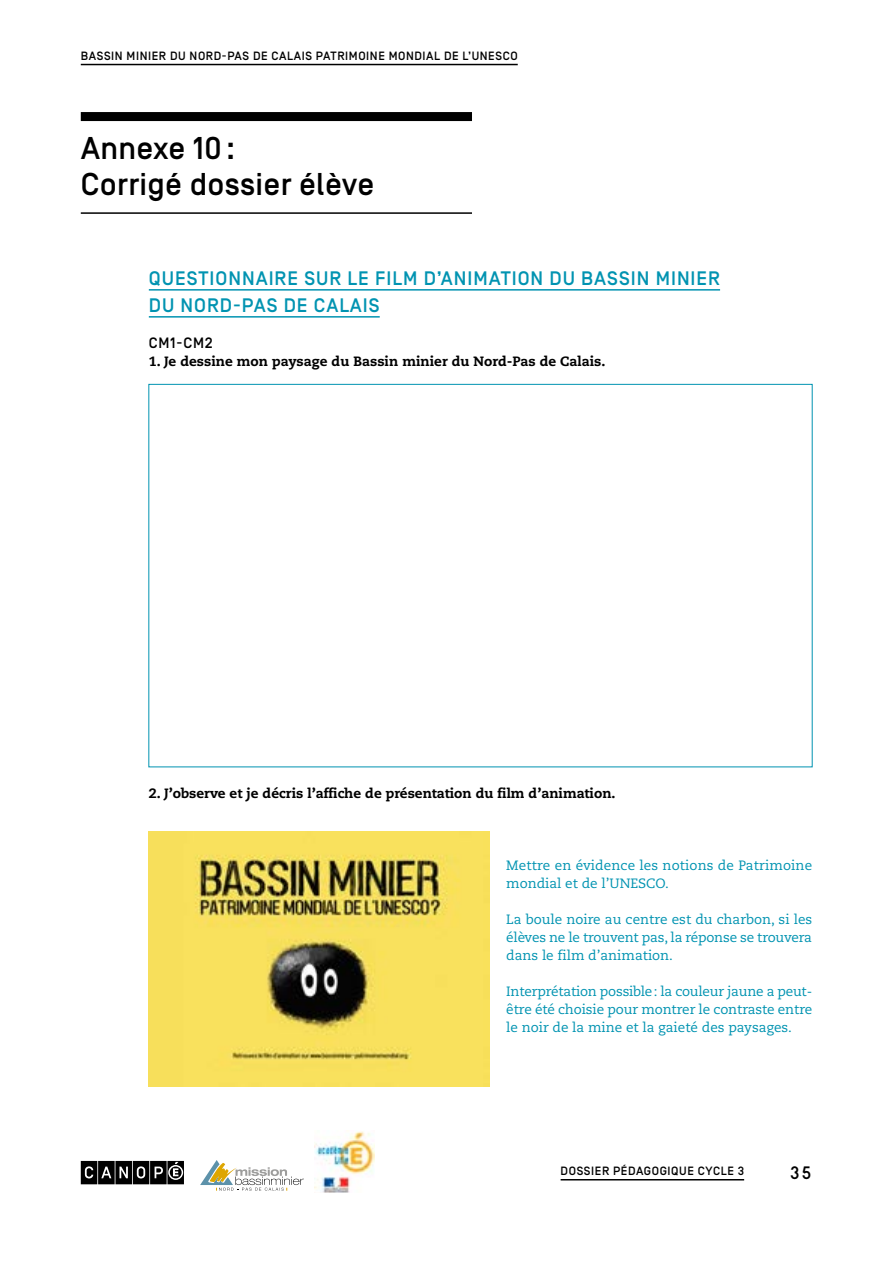
<style>
.page{position:relative;width:893px;height:1263px;background:#fff}
.page>*{position:absolute;margin:0;border:0;box-sizing:border-box;transform-origin:0 0}
.t1{font:500 31.5px/36px "Simplon BP";letter-spacing:.01em;color:#000}
.t2{font:500 19.5px "Simplon BP";letter-spacing:.05em;color:#0193b1}
.t3{font:500 18px "Simplon BP Mono";color:#000}
.t4{font:500 15px "Simplon BP";letter-spacing:.05em;color:#000}
.t5{font:13.5px/18px "Caecilia LT Std";color:#0193b1;text-align:justify}
.t6{font:800 13.5px "Caecilia LT Std";color:#000}
.t7{font:500 12px "Simplon BP";letter-spacing:.05em;color:#000}
</style>
<div class="page">
<hr style="left:81px;top:64px;width:437px;height:1px;background:#000">
<svg style="left:81px;top:1161px;width:103px;height:23px"></svg>
<hr style="left:561px;top:1179px;width:183px;height:1px;background:#000">
<svg style="left:200px;top:1160px;width:104px;height:31px"></svg>
<img style="left:314px;top:1130px;width:61px;height:62px">
<div style="left:81px;top:112px;width:391px;height:9px;background:#000"></div>
<hr style="left:81px;top:212px;width:391px;height:2px;background:#000">
<hr style="left:149px;top:289px;width:571px;height:2px;background:#0193b1">
<hr style="left:149px;top:316px;width:231px;height:2px;background:#0193b1">
<img style="left:149px;top:831px;width:340px;height:256px">
<p class="t7" style="left:81px;top:49px;width:438px">BASSIN MINIER DU NORD-PAS DE CALAIS PATRIMOINE MONDIAL DE L’UNESCO</p>
<h1 class="t1" style="left:81px;top:131px;width:295px">Annexe 10 :<br>Corrigé dossier élève</h1>
<h2 class="t2" style="left:149px;top:267px;width:13px">QUES</h2>
<h2 class="t2" style="left:199px;top:267px;width:69px">TIONNAIRE</h2>
<h2 class="t2" style="left:304px;top:267px;width:13px">SUR</h2>
<h2 class="t2" style="left:348px;top:267px;width:258px">LE FILM D’ANIMATIO N DU BASSI</h2>
<h2 class="t2" style="left:637px;top:267px;width:65px">N MINIER</h2>
<h2 class="t2" style="left:149px;top:294px;width:190px">DU NORD-PAS DE CALAIS</h2>
<p class="t4" style="left:149px;top:335px;width:66px">CM1-CM2</p>
<p class="t6" style="left:149px;top:353px;width:458px">1. Je dessine mon paysage du Bassin minier du Nord-Pas de Calais.</p>
<p class="t6" style="left:149px;top:785px;width:468px">2. J’observe et je décris l’affiche de présentation du film d’animation.</p>
<p class="t5" style="left:506px;top:857px;width:307px">Mettre en évidence les notions de Patrimoine mondial et de l’UNESCO.</p>
<p class="t5" style="left:506px;top:911px;width:308px">La boule noire au centre est du charbon, si les élèves ne le trouvent pas, la réponse se trouvera dans le film d’animation.</p>
<p class="t5" style="left:506px;top:983px;width:308px">Interprétation possible: la couleur jaune a peut&shy;être été choisie pour montrer le contraste entre le noir de la mine et la gaieté des paysages.</p>
<p class="t7" style="left:561px;top:1164px;width:185px">Dossier pédagogique Cycle 3</p>
<h3 class="t3" style="left:789px;top:1161px;width:24px">35</h3>
</div>
